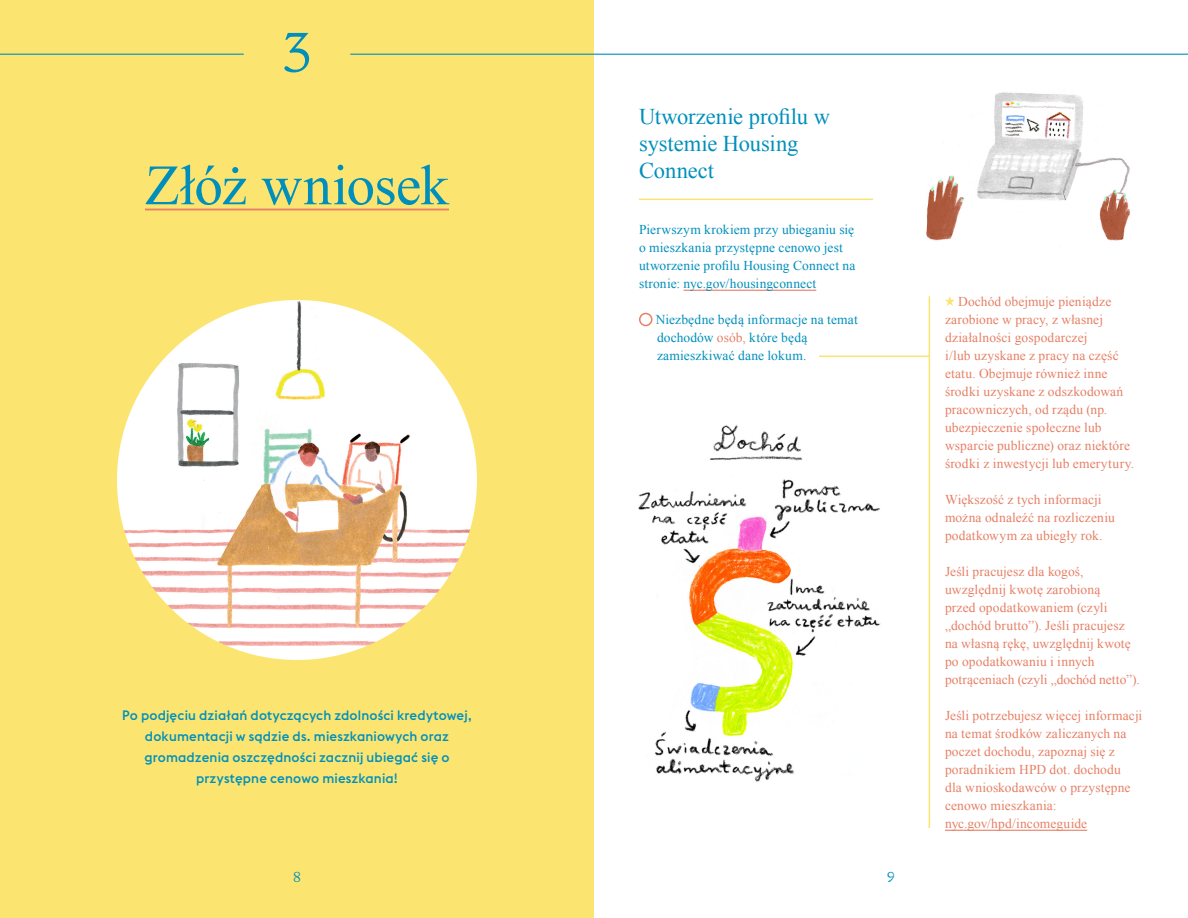
<style>
.page{position:relative;width:1188px;height:918px;background:#fff}
.page>*{position:absolute;margin:0;border:0;box-sizing:border-box;transform-origin:0 0}
.Chapter_headers{font:57px "Times New Roman";letter-spacing:-.01em;color:#008fbc}
.section_numbers{font:52.5px "Thames Capsule";color:#008fbc}
.Inside_page_headers{font:22.5px/27px "Times New Roman";letter-spacing:-.005em;color:#008fbc}
.Text_Red{font:13.5px/18px "Times New Roman";letter-spacing:.01em;color:#e68066}
.Chapter_Text{font:500 13.5px/21px "Euclid Flex";letter-spacing:.01em;color:#008fbc;text-align:center}
.Text{font:13.5px/18px "Times New Roman";letter-spacing:.01em;color:#008fbc}
.Checklist{font:13.5px/18px "Times New Roman";letter-spacing:.015em;color:#008fbc}
.t1{font:13.5px "Thames Capsule";color:#008fbc}
.s1{color:#e68066}
</style>
<div class="page">
<div style="left:0;top:0;width:594px;height:918px;background:#fbe570"></div>
<hr style="left:350px;top:54px;width:838px;height:1px;background:#008fbc">
<img style="left:117px;top:300px;width:360px;height:360px;border-radius:180px">
<hr style="left:639px;top:199px;width:234px;height:1px;background:#fbe570">
<hr style="left:684px;top:290px;width:132px;height:1px;background:#e68066">
<div style="left:639px;top:313px;width:14px;height:13px;border:2px solid #e68066;border-radius:50%"></div>
<hr style="left:945px;top:830px;width:142px;height:1px;background:#e68066">
<svg style="left:945px;top:296px;width:10px;height:10px"></svg>
<hr style="left:929px;top:296px;width:1px;height:532px;background:#fbe570">
<hr style="left:819px;top:356px;width:110px;height:1px;background:#fbe570">
<img style="left:926px;top:92px;width:205px;height:149px">
<img style="left:639px;top:424px;width:242px;height:358px">
<hr style="left:0;top:54px;width:244px;height:1px;background:#008fbc">
<hr style="left:145px;top:209px;width:304px;height:1px;background:#e68066">
<p class="section_numbers" style="left:283px;top:23px;width:29px">3</p>
<p class="Chapter_headers" style="left:145px;top:147px;width:306px">Złóż wniosek</p>
<p class="Chapter_Text" style="left:122px;top:705px;width:351px">Po podjęciu działań dotyczących zdolności kredytowej, dokumentacji w sądzie ds. mieszkaniowych oraz gromadzenia oszczędności zacznij ubiegać się o przystępne cenowo mieszkania!</p>
<p class="Inside_page_headers" style="left:639px;top:102px;width:193px">Utworzenie profilu w systemie Housing<br>Connect</p>
<p class="Text" style="left:639px;top:220px;width:218px">Pierwszym krokiem przy ubieganiu się o mieszkania przystępne cenowo jest utworzenie profilu Housing Connect na stronie: nyc.gov/housingconnect</p>
<p class="Checklist" style="left:656px;top:310px;width:203px">Niezbędne będą informacje na temat dochodów <span class="s1">osób,</span> które będą zamieszkiwać dane lokum.</p>
<p class="t1" style="left:293px;top:869px;width:9px">8</p>
<p class="t1" style="left:887px;top:869px;width:9px">9</p>
<p class="Text_Red" style="left:945px;top:292px;width:191px;text-indent:13px">Dochód obejmuje pieniądze zarobione w pracy, z własnej działalności gospodarczej<br>i/lub uzyskane z pracy na część etatu. Obejmuje również inne środki uzyskane z odszkodowań pracowniczych, od rządu (np. ubezpieczenie społeczne lub wsparcie publiczne) oraz niektóre środki z inwestycji lub emerytury.</p>
<p class="Text_Red" style="left:945px;top:490px;width:171px">Większość z tych informacji można odnaleźć na rozliczeniu podatkowym za ubiegły rok.</p>
<p class="Text_Red" style="left:945px;top:562px;width:196px">Jeśli pracujesz dla kogoś, uwzględnij kwotę zarobioną<br>przed opodatkowaniem (czyli „dochód brutto”). Jeśli pracujesz na własną rękę, uwzględnij kwotę po opodatkowaniu i innych potrąceniach (czyli „dochód netto”).</p>
<p class="Text_Red" style="left:945px;top:706px;width:199px">Jeśli potrzebujesz więcej informacji na temat środków zaliczanych na poczet dochodu, zapoznaj się z poradnikiem HPD dot. dochodu<br>dla wnioskodawców o przystępne cenowo mieszkania: nyc.gov/hpd/incomeguide</p>
</div>
